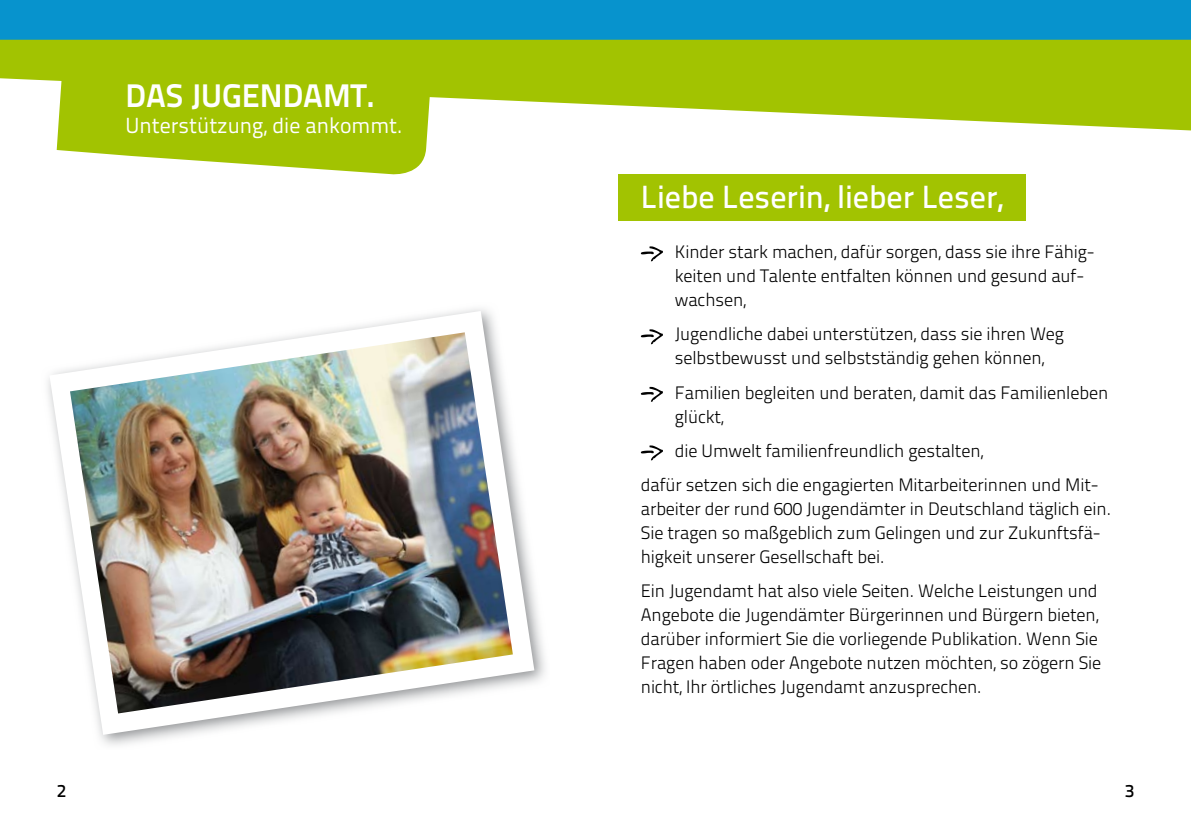
<style>
.page{position:relative;width:1191px;height:840px;background:#fff}
.page>*{position:absolute;margin:0;border:0;box-sizing:border-box;transform-origin:0 0}
.t1{font:32.6px "Titillium Text 22 L 800 wt";color:#fff}
.t2{font:32px "Titillium Text 22 L 600 wt";color:#fff}
.t3{font:21.8px "Titillium Text 22 L 400 wt";color:#fff}
.t4{font:18px/24px "Titillium Text 22 L 250 wt";letter-spacing:-.005em;color:#000}
.t5{font:18px "Titillium Text 22 L 600 wt";color:#000}
</style>
<div class="page">
<div style="left:0;top:0;width:1191px;height:40px;background:#0793cd"></div>
<svg style="left:0;top:40px;width:1191px;height:90px;fill:#a2c301"></svg>
<svg style="left:57px;top:43px;width:376px;height:132px;background:#abc91a"></svg>
<div style="left:618px;top:174px;width:407px;height:47px;background:#a2c301"></div>
<svg style="left:641px;top:246px;width:22px;height:15px"></svg>
<svg style="left:641px;top:329px;width:22px;height:15px"></svg>
<svg style="left:641px;top:386px;width:22px;height:15px"></svg>
<svg style="left:641px;top:445px;width:22px;height:15px"></svg>
<svg style="left:49px;top:311px;width:485px;height:423px"></svg>
<img style="left:70px;top:332px;width:443px;height:381px">
<h1 class="t1" style="left:126px;top:70px;width:251px">DAS JUGENDAMT.</h1>
<p class="t3" style="left:126px;top:109px;width:278px">Unterstützung, die ankommt.</p>
<h2 class="t2" style="left:641px;top:172px;width:364px">Liebe Leserin, lieber Leser,</h2>
<p class="t4" style="left:675px;top:239px;width:421px">Kinder stark machen, dafür sorgen, dass sie ihre Fähig&shy;keiten und Talente entfalten können und gesund auf&shy;wachsen,</p>
<p class="t4" style="left:675px;top:321px;width:391px">Jugendliche dabei unterstützen, dass sie ihren Weg selbstbewusst und selbstständig gehen können,</p>
<p class="t4" style="left:675px;top:379px;width:435px">Familien begleiten und beraten, damit das Familienleben glückt,</p>
<p class="t4" style="left:641px;top:432px;width:459px;line-height:34.2px;text-indent:34px">die Umwelt familienfreundlich gestalten,<br>dafür setzen sich die engagierten Mitarbeiterinnen und Mit-</p>
<p class="t4" style="left:641px;top:495px;width:472px">arbeiter der rund 600 Jugendämter in Deutschland täglich ein.<br>Sie tragen so maßgeblich zum Gelingen und zur Zukunftsfä&shy;higkeit unserer Gesellschaft bei.</p>
<p class="t4" style="left:641px;top:577px;width:462px">Ein Jugendamt hat also viele Seiten. Welche Leistungen und Angebote die Jugendämter Bürgerinnen und Bürgern bieten, darüber informiert Sie die vorliegende Publikation. Wenn Sie Fragen haben oder Angebote nutzen möchten, so zögern Sie nicht, Ihr örtliches Jugendamt anzusprechen.</p>
<p class="t5" style="left:57px;top:776px;width:11px">2</p>
<p class="t5" style="left:1124px;top:776px;width:11px">3</p>
</div>
